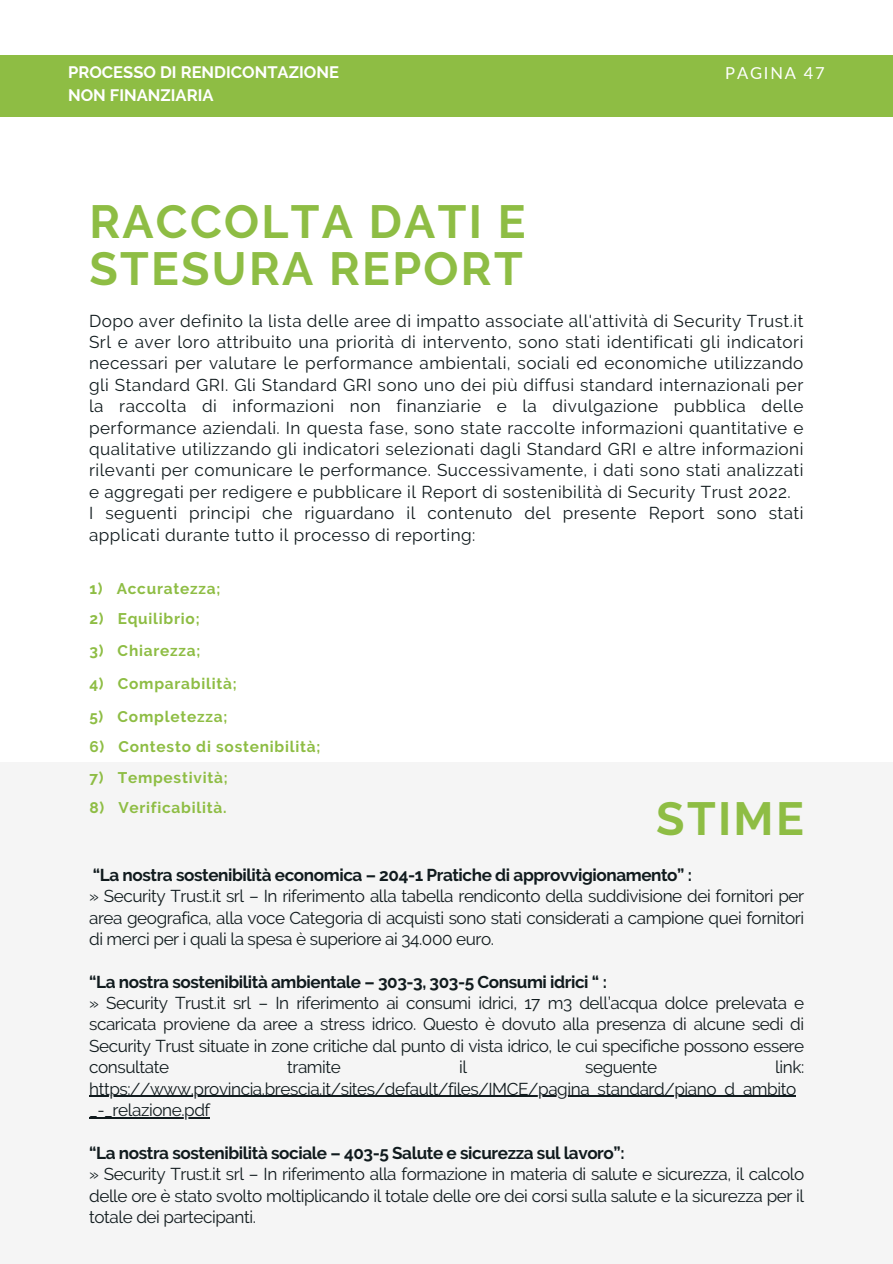
<style>
.page{position:relative;width:893px;height:1264px;background:#fff}
.page>*{position:absolute;margin:0;border:0;box-sizing:border-box;transform-origin:0 0}
.t1{font:700 46.35px/47.2px "Raleway";letter-spacing:.05em;color:#8ebd44}
.t2{font:17.1px/21.3px "Raleway";letter-spacing:.025em;color:#111b1e;text-align:justify}
.t3{font:700 17.1px "Raleway";letter-spacing:-.025em;color:#111b1e}
.t4{font:17.1px/21.3px "Raleway";letter-spacing:-.025em;color:#111b1e}
.t5{font:700 16.5px/22.5px "Raleway";color:#fff}
.t6{font:16.5px "Lato";letter-spacing:.11em;color:#fff}
.t7{font:700 15.45px "Raleway";letter-spacing:.05em;color:#8ebd44}
</style>
<div class="page">
<div style="left:0;top:55px;width:892px;height:61px;background:#8ebd44"></div>
<div style="left:0;top:762px;width:892px;height:501px;background:#f5f5f5"></div>
<hr style="left:89px;top:1095px;width:706px;height:1px;background:#111b1e">
<hr style="left:89px;top:1117px;width:121px;height:1px;background:#111b1e">
<p class="t5" style="left:68px;top:61px;width:272px">PROCESSO DI RENDICONTAZIONE<br>NON FINANZIARIA</p>
<p class="t6" style="left:725px;top:63px;width:101px">PAGINA 47</p>
<h1 class="t1" style="left:89px;top:198px;width:438px">RACCOLTA DATI E<br>STESURA REPORT</h1>
<p class="t2" style="left:89px;top:310px;width:715px;text-align:left">Dopo aver definito la lista delle aree di impatto associate all'attività di Security Trust.it Srl e aver loro attribuito una priorità di intervento, sono stati identificati gli indicatori necessari per valutare le performance ambientali, sociali ed economiche utilizzando gli Standard GRI. Gli Standard GRI sono uno dei più diffusi standard internazionali per la raccolta di informazioni non finanziarie e la divulgazione pubblica delle performance aziendali. In questa fase, sono state raccolte informazioni quantitative e qualitative utilizzando gli indicatori selezionati dagli Standard GRI e altre informazioni rilevanti per comunicare le performance. Successivamente, i dati sono stati analizzati e aggregati per redigere e pubblicare il Report di sostenibilità di Security Trust 2022.<br>I seguenti principi che riguardano il contenuto del presente Report sono stati applicati durante tutto il processo di reporting:</p>
<p class="t7" style="left:89px;top:579px;width:132px">1) Accuratezza;</p>
<p class="t7" style="left:89px;top:609px;width:112px">2) Equilibrio;</p>
<p class="t7" style="left:89px;top:641px;width:113px">3) Chiarezza;</p>
<p class="t7" style="left:89px;top:674px;width:149px">4) Comparabilità;</p>
<p class="t7" style="left:89px;top:707px;width:139px">5) Completezza;</p>
<p class="t7" style="left:89px;top:737px;width:232px">6) Contesto di sostenibilità;</p>
<p class="t7" style="left:89px;top:768px;width:140px">7) Tempestività;</p>
<h1 class="t1" style="left:656px;top:794px;width:149px">STIME</h1>
<p class="t3" style="left:93px;top:864px;width:600px">“La nostra sostenibilità economica – 204-1 Pratiche di approvvigionamento” :</p>
<p class="t2" style="left:89px;top:885px;width:716px">» Security Trust.it srl – In riferimento alla tabella rendiconto della suddivisione dei fornitori per area geografica, alla voce Categoria di acquisti sono stati considerati a campione quei fornitori di merci per i quali la spesa è superiore ai 34.000 euro.</p>
<p class="t3" style="left:89px;top:971px;width:519px">“La nostra sostenibilità ambientale – 303-3, 303-5 Consumi idrici “ :</p>
<p class="t2" style="left:89px;top:992px;width:716px">» Security Trust.it srl – In riferimento ai consumi idrici, 17 m3 dell’acqua dolce prelevata e scaricata proviene da aree a stress idrico. Questo è dovuto alla presenza di alcune sedi di Security Trust situate in zone critiche dal punto di vista idrico, le cui specifiche possono essere consultate</p>
<p class="t7" style="left:89px;top:798px;width:139px">8) Verificabilità.</p>
<p class="t4" style="left:89px;top:1056px;width:716px;text-indent:686px">link: https://www.provincia.brescia.it/sites/default/files/IMCE/pagina_standard/piano_d_ambito _-_relazione.pdf</p>
<p class="t3" style="left:89px;top:1142px;width:537px">“La nostra sostenibilità sociale – 403-5 Salute e sicurezza sul lavoro”:</p>
<p class="t2" style="left:89px;top:1163px;width:716px">» Security Trust.it srl – In riferimento alla formazione in materia di salute e sicurezza, il calcolo delle ore è stato svolto moltiplicando il totale delle ore dei corsi sulla salute e la sicurezza per il totale dei partecipanti.</p>
<p class="t4" style="left:287px;top:1056px;width:55px">tramite</p>
<p class="t2" style="left:459px;top:1056px;width:9px">il</p>
<p class="t4" style="left:585px;top:1056px;width:74px">seguente</p>
</div>
